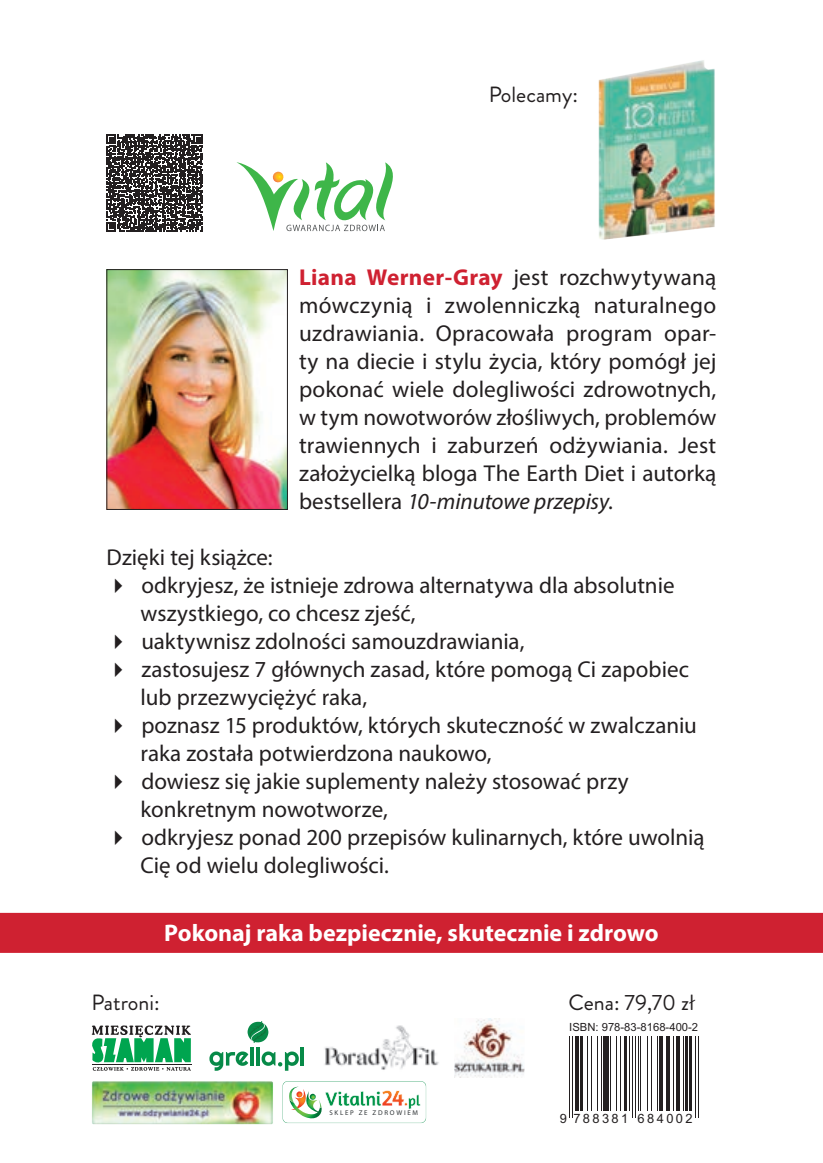
<style>
.page{position:relative;width:823px;height:1163px;background:#fff}
.page>*{position:absolute;margin:0;border:0;box-sizing:border-box;transform-origin:0 0}
.t1{font:700 24px "Myriad Pro";color:#fff}
.t2{font:23px/28px "Myriad Pro";color:#231f20;text-align:justify}
.t3{font:22px "Brandon Grotesque";color:#231f20}
.t4{font:12.8px "Arial";letter-spacing:.19em;color:#231f20}
.t5{font:11.2px "Arial";color:#231f20}
.t6{font:7px "Myriad Pro";letter-spacing:.25em;color:#2c3133}
.s1{font-weight:700;color:#cf2131}
.s2{font-style:italic}
</style>
<div class="page">
<div style="left:0;top:912px;width:822px;height:40px;background:#cf2131"></div>
<svg style="left:236px;top:162px;width:157px;height:69px"></svg>
<img style="left:92px;top:1081px;width:181px;height:43px">
<svg style="left:282px;top:1081px;width:144px;height:41px"></svg>
<img style="left:108px;top:271px;width:177px;height:236px">
<img style="left:324px;top:1025px;width:115px;height:45px">
<img style="left:454px;top:1018px;width:70px;height:59px">
<svg style="left:569px;top:1036px;width:130px;height:82px"></svg>
<hr style="left:569px;top:1036px;width:1px;height:81px;background:#231f20">
<hr style="left:571px;top:1036px;width:1px;height:81px;background:#231f20">
<svg style="left:574px;top:1036px;width:4px;height:75px"></svg>
<hr style="left:580px;top:1036px;width:2px;height:75px;background:#231f20">
<hr style="left:586px;top:1036px;width:1px;height:75px;background:#231f20">
<hr style="left:590px;top:1036px;width:1px;height:75px;background:#231f20">
<hr style="left:596px;top:1036px;width:1px;height:75px;background:#231f20">
<hr style="left:600px;top:1036px;width:1px;height:75px;background:#231f20">
<div style="left:603px;top:1036px;width:5px;height:75px;background:#231f20"></div>
<hr style="left:610px;top:1036px;width:1px;height:75px;background:#231f20">
<hr style="left:615px;top:1036px;width:1px;height:75px;background:#231f20">
<hr style="left:619px;top:1036px;width:1px;height:75px;background:#231f20">
<hr style="left:623px;top:1036px;width:3px;height:75px;background:#231f20">
<hr style="left:629px;top:1036px;width:1px;height:75px;background:#231f20">
<hr style="left:631px;top:1036px;width:1px;height:81px;background:#231f20">
<hr style="left:634px;top:1036px;width:1px;height:81px;background:#231f20">
<hr style="left:637px;top:1036px;width:1px;height:75px;background:#231f20">
<hr style="left:640px;top:1036px;width:1px;height:75px;background:#231f20">
<hr style="left:646px;top:1036px;width:1px;height:75px;background:#231f20">
<hr style="left:651px;top:1036px;width:1px;height:75px;background:#231f20">
<hr style="left:656px;top:1036px;width:1px;height:75px;background:#231f20">
<hr style="left:659px;top:1036px;width:3px;height:75px;background:#231f20">
<hr style="left:666px;top:1036px;width:3px;height:75px;background:#231f20">
<hr style="left:672px;top:1036px;width:1px;height:75px;background:#231f20">
<svg style="left:675px;top:1036px;width:4px;height:75px"></svg>
<hr style="left:682px;top:1036px;width:1px;height:75px;background:#231f20">
<hr style="left:685px;top:1036px;width:2px;height:75px;background:#231f20">
<hr style="left:689px;top:1036px;width:2px;height:75px;background:#231f20">
<hr style="left:694px;top:1036px;width:1px;height:81px;background:#231f20">
<hr style="left:697px;top:1036px;width:1px;height:81px;background:#231f20">
<svg style="left:106px;top:135px;width:97px;height:96px"></svg>
<svg style="left:91px;top:1025px;width:100px;height:45px"></svg>
<hr style="left:92px;top:1063px;width:99px;height:1px;background:#231f20">
<svg style="left:247px;top:1021px;width:21px;height:21px"></svg>
<svg style="left:209px;top:1051px;width:39px;height:19px"></svg>
<hr style="left:250px;top:1046px;width:3px;height:19px;background:#078a48">
<hr style="left:256px;top:1046px;width:3px;height:19px;background:#078a48">
<svg style="left:261px;top:1051px;width:37px;height:19px"></svg>
<hr style="left:300px;top:1046px;width:4px;height:19px;background:#078a48">
<img style="left:598px;top:60px;width:117px;height:180px">
<p class="t3" style="left:488px;top:79px;width:91px">Polecamy:</p>
<p class="t2" style="left:299px;top:263px;width:418px"><span class="s1">Liana Werner-Gray</span> jest rozchwytywaną mówczynią i zwolenniczką naturalnego uzdrawiania. Opracowała program opar&shy;ty na diecie i stylu życia, który pomógł jej pokonać wiele dolegliwości zdrowotnych, w tym nowotworów złośliwych, problemów trawiennych i zaburzeń odżywiania. Jest założycielką bloga The Earth Diet i autorką bestsellera <span class="s2">10-minutowe przepisy</span>.</p>
<p class="t2" style="left:140px;top:543px;width:565px;text-align:left;text-indent:-34px">Dzięki tej książce:<br>odkryjesz, że istnieje zdrowa alternatywa dla absolutnie wszystkiego, co chcesz zjeść,<br>uaktywnisz zdolności samouzdrawiania,<br>zastosujesz 7 głównych zasad, które pomogą Ci zapobiec lub przezwyciężyć raka,<br>poznasz 15 produktów, których skuteczność w zwalczaniu raka została potwierdzona naukowo,<br>dowiesz się jakie suplementy należy stosować przy konkretnym nowotworze,<br>odkryjesz ponad 200 przepisów kulinarnych, które uwolnią Cię od wielu dolegliwości.</p>
<p class="t1" style="left:164px;top:917px;width:495px">Pokonaj raka bezpiecznie, skutecznie i zdrowo</p>
<p class="t3" style="left:91px;top:987px;width:70px">Patroni:</p>
<p class="t3" style="left:568px;top:987px;width:127px">Cena: 79,70 zł</p>
<p class="t6" style="left:329px;top:1108px;width:90px">SKLEP ZE ZDROWIEM</p>
<p class="t5" style="left:569px;top:1019px;width:130px">ISBN: 978-83-8168-400-2</p>
<p class="t4" style="left:559px;top:1109px;width:134px">9 788381 684002</p>
</div>
